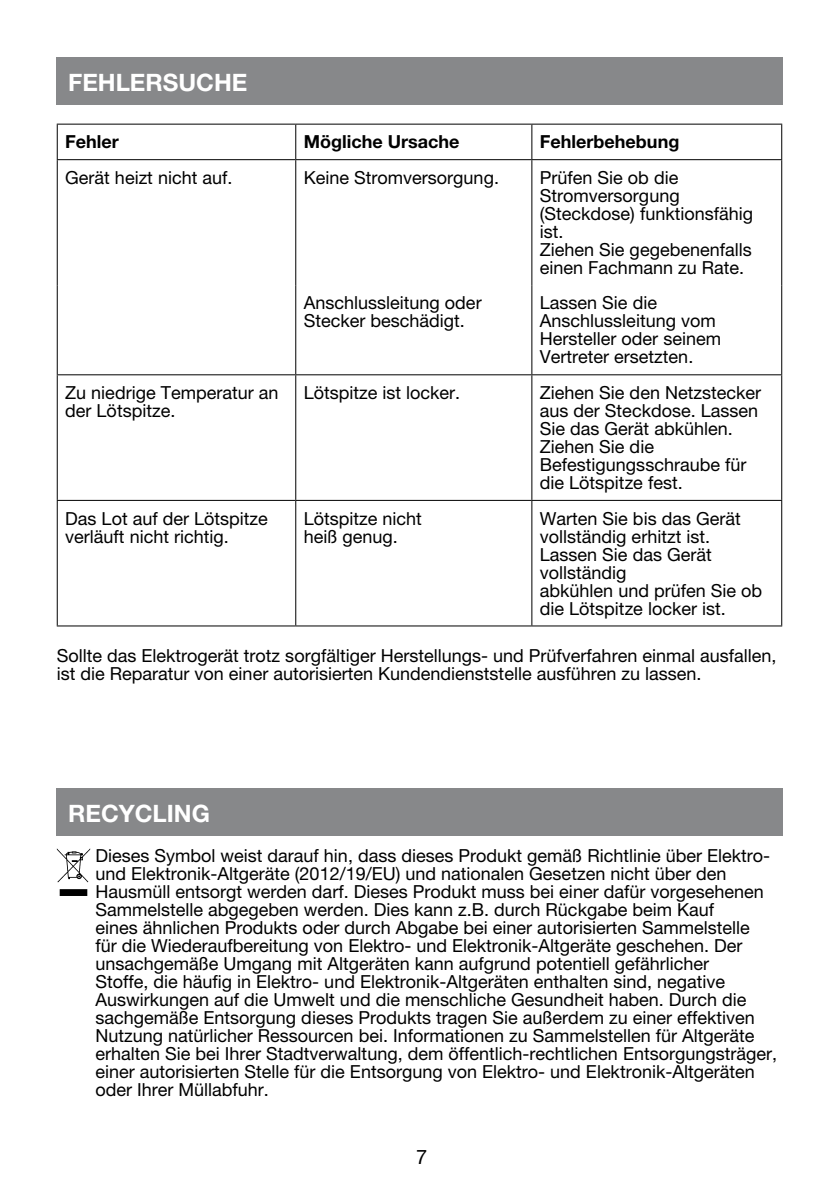
<style>
.page{position:relative;width:840px;height:1191px;background:#fff}
.page>*{position:absolute;margin:0;border:0;box-sizing:border-box;transform-origin:0 0}
.t1{font:700 24px "Helvetica Neue LT Pro";color:#fff}
.t2{font:20px "Helvetica Neue";color:#000}
.t3{font:18px/18px "Helvetica Neue";color:#000}
.t4{font:18px/18px "Helvetica Neue LT Pro";color:#000}
.t5{font:700 18px "Helvetica Neue LT Pro";color:#000}
</style>
<div class="page">
<div style="left:57px;top:788px;width:725px;height:48px;background:#87888a"></div>
<div style="left:57px;top:57px;width:725px;height:47px;background:#87888a"></div>
<img style="left:57px;top:848px;width:34px;height:48px">
<hr style="left:57px;top:124px;width:238px;height:1px;background:#000">
<hr style="left:57px;top:125px;width:1px;height:34px;background:#000">
<hr style="left:295px;top:124px;width:236px;height:1px;background:#000">
<hr style="left:295px;top:125px;width:1px;height:34px;background:#000">
<hr style="left:531px;top:124px;width:250px;height:1px;background:#000">
<hr style="left:531px;top:125px;width:1px;height:34px;background:#000">
<hr style="left:780px;top:125px;width:1px;height:34px;background:#000">
<hr style="left:57px;top:159px;width:238px;height:1px;background:#000">
<hr style="left:57px;top:160px;width:1px;height:125px;background:#000">
<hr style="left:295px;top:159px;width:236px;height:1px;background:#000">
<hr style="left:295px;top:160px;width:1px;height:125px;background:#000">
<hr style="left:531px;top:159px;width:250px;height:1px;background:#000">
<hr style="left:531px;top:160px;width:1px;height:125px;background:#000">
<hr style="left:780px;top:160px;width:1px;height:125px;background:#000">
<hr style="left:57px;top:285px;width:1px;height:89px;background:#000">
<hr style="left:295px;top:285px;width:1px;height:89px;background:#000">
<hr style="left:531px;top:285px;width:1px;height:89px;background:#000">
<hr style="left:780px;top:285px;width:1px;height:89px;background:#000">
<hr style="left:57px;top:374px;width:238px;height:1px;background:#000">
<hr style="left:57px;top:375px;width:1px;height:125px;background:#000">
<hr style="left:295px;top:374px;width:236px;height:1px;background:#000">
<hr style="left:295px;top:375px;width:1px;height:125px;background:#000">
<hr style="left:531px;top:374px;width:250px;height:1px;background:#000">
<hr style="left:531px;top:375px;width:1px;height:125px;background:#000">
<hr style="left:780px;top:375px;width:1px;height:125px;background:#000">
<hr style="left:57px;top:500px;width:238px;height:1px;background:#000">
<hr style="left:57px;top:501px;width:1px;height:124px;background:#000">
<hr style="left:295px;top:500px;width:236px;height:1px;background:#000">
<hr style="left:295px;top:501px;width:1px;height:124px;background:#000">
<hr style="left:531px;top:500px;width:250px;height:1px;background:#000">
<hr style="left:531px;top:501px;width:1px;height:124px;background:#000">
<hr style="left:780px;top:501px;width:1px;height:124px;background:#000">
<hr style="left:57px;top:625px;width:238px;height:1px;background:#000">
<hr style="left:295px;top:625px;width:236px;height:1px;background:#000">
<hr style="left:531px;top:625px;width:250px;height:1px;background:#000">
<h1 class="t1" style="left:68px;top:67px;width:181px">FEHLERSUCHE</h1>
<p class="t5" style="left:65px;top:131px;width:55px">Fehler</p>
<p class="t5" style="left:303px;top:131px;width:157px">Mögliche Ursache</p>
<p class="t5" style="left:539px;top:131px;width:141px">Fehlerbehebung</p>
<p class="t4" style="left:65px;top:168px;width:169px">Gerät heizt nicht auf.</p>
<p class="t4" style="left:303px;top:168px;width:197px">Keine Stromversorgung.</p>
<p class="t4" style="left:539px;top:168px;width:215px">Prüfen Sie ob die<br>Stromversorgung (Steckdose) funktionsfähig ist.<br>Ziehen Sie gegebenenfalls einen Fachmann zu Rate.</p>
<p class="t4" style="left:303px;top:294px;width:179px">Anschlussleitung oder<br>Stecker beschädigt.</p>
<p class="t4" style="left:539px;top:294px;width:183px">Lassen Sie die<br>Anschlussleitung vom<br>Hersteller oder seinem<br>Vertreter ersetzten.</p>
<p class="t4" style="left:65px;top:383px;width:215px">Zu niedrige Temperatur an der Lötspitze.</p>
<p class="t4" style="left:303px;top:383px;width:158px">Lötspitze ist locker.</p>
<p class="t4" style="left:539px;top:383px;width:223px">Ziehen Sie den Netzstecker aus der Steckdose. Lassen<br>Sie das Gerät abkühlen.<br>Ziehen Sie die<br>Befestigungsschraube für die Lötspitze fest.</p>
<p class="t4" style="left:65px;top:509px;width:204px">Das Lot auf der Lötspitze verläuft nicht richtig.</p>
<p class="t4" style="left:303px;top:509px;width:120px">Lötspitze nicht heiß genug.</p>
<p class="t4" style="left:539px;top:509px;width:224px">Warten Sie bis das Gerät vollständig erhitzt ist.<br>Lassen Sie das Gerät vollständig<br>abkühlen und prüfen Sie ob die Lötspitze locker ist.</p>
<p class="t3" style="left:57px;top:646px;width:720px">Sollte das Elektrogerät trotz sorgfältiger Herstellungs- und Prüfverfahren einmal ausfallen, ist die Reparatur von einer autorisierten Kundendienststelle ausführen zu lassen.</p>
<h1 class="t1" style="left:68px;top:798px;width:143px">RECYCLING</h1>
<p class="t3" style="left:95px;top:846px;width:683px">Dieses Symbol weist darauf hin, dass dieses Produkt gemäß Richtlinie über Elektro&shy;und Elektronik-Altgeräte (2012/19/EU) und nationalen Gesetzen nicht über den Hausmüll entsorgt werden darf. Dieses Produkt muss bei einer dafür vorgesehenen Sammelstelle abgegeben werden. Dies kann z.B. durch Rückgabe beim Kauf<br>eines ähnlichen Produkts oder durch Abgabe bei einer autorisierten Sammelstelle<br>für die Wiederaufbereitung von Elektro- und Elektronik-Altgeräte geschehen. Der unsachgemäße Umgang mit Altgeräten kann aufgrund potentiell gefährlicher<br>Stoffe, die häufig in Elektro- und Elektronik-Altgeräten enthalten sind, negative Auswirkungen auf die Umwelt und die menschliche Gesundheit haben. Durch die sachgemäße Entsorgung dieses Produkts tragen Sie außerdem zu einer effektiven Nutzung natürlicher Ressourcen bei. Informationen zu Sammelstellen für Altgeräte erhalten Sie bei Ihrer Stadtverwaltung, dem öffentlich-rechtlichen Entsorgungsträger, einer autorisierten Stelle für die Entsorgung von Elektro- und Elektronik-Altgeräten oder Ihrer Müllabfuhr.</p>
<p class="t2" style="left:416px;top:1144px;width:13px">7</p>
</div>
